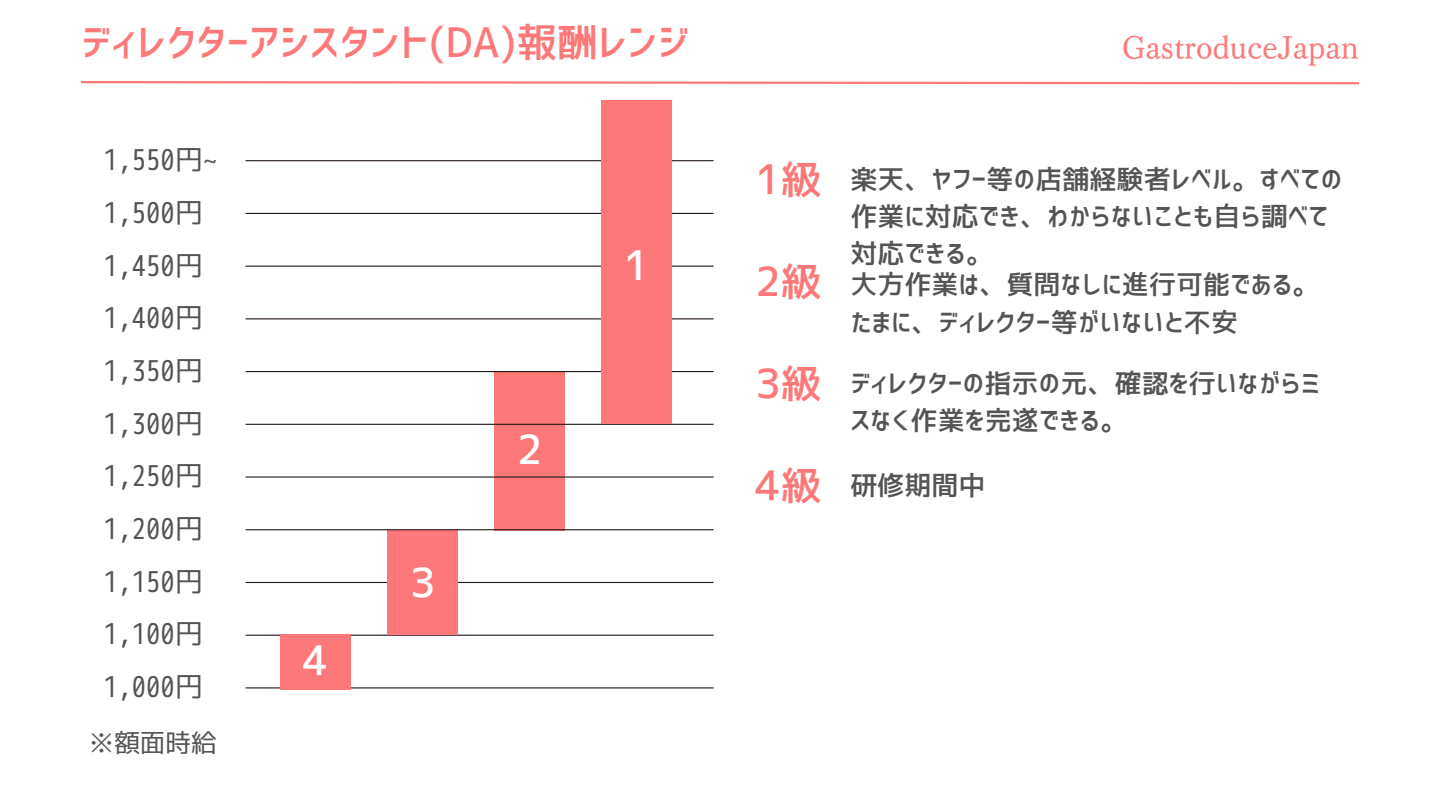
<style>
.page{position:relative;width:1440px;height:810px;background:#fff}
.page>*{position:absolute;margin:0;border:0;box-sizing:border-box;transform-origin:0 0}
.t1{font:40.5px "Corporate Logo Medium";color:#fd7979}
.t2{font:40.5px "Corporate Logo Medium";color:#fff}
.t3{font:30px "Canva UD Mincho Pr 6 N M";color:#fd7979}
.t4{font:28.5px "mplus 1 m regular";color:#545454}
.t5{font:27px/37.2px "Corporate Logo Medium";color:#545454}
.t6{font:25.5px "mplus 1 m regular";color:#545454}
</style>
<div class="page">
<hr style="left:246px;top:687px;width:468px;height:1px;background:#231815">
<hr style="left:246px;top:582px;width:468px;height:1px;background:#231815">
<hr style="left:246px;top:635px;width:468px;height:1px;background:#231815">
<div style="left:280px;top:635px;width:71px;height:55px;background:#fd7979"></div>
<div style="left:387px;top:530px;width:71px;height:105px;background:#fd7979"></div>
<div style="left:494px;top:371px;width:71px;height:159px;background:#fd7979"></div>
<svg style="left:81px;top:81px;width:1278px;height:4px"></svg>
<hr style="left:246px;top:160px;width:468px;height:1px;background:#231815">
<hr style="left:246px;top:213px;width:468px;height:1px;background:#231815">
<hr style="left:246px;top:266px;width:468px;height:1px;background:#231815">
<hr style="left:246px;top:318px;width:468px;height:1px;background:#231815">
<hr style="left:246px;top:371px;width:468px;height:1px;background:#231815">
<hr style="left:246px;top:424px;width:468px;height:1px;background:#231815">
<hr style="left:246px;top:476px;width:468px;height:2px;background:#231815">
<hr style="left:246px;top:529px;width:468px;height:1px;background:#231815">
<div style="left:601px;top:100px;width:71px;height:324px;background:#fd7979"></div>
<p class="t1" style="left:81px;top:22px;width:610px">ディレクターアシスタント(DA)報酬レンジ</p>
<p class="t4" style="left:103px;top:140px;width:116px">1,550円~</p>
<p class="t4" style="left:103px;top:192px;width:101px">1,500円</p>
<p class="t4" style="left:103px;top:245px;width:101px">1,450円</p>
<p class="t4" style="left:103px;top:298px;width:101px">1,400円</p>
<p class="t4" style="left:103px;top:350px;width:101px">1,350円</p>
<p class="t4" style="left:103px;top:403px;width:101px">1,300円</p>
<p class="t4" style="left:103px;top:456px;width:101px">1,250円</p>
<p class="t4" style="left:103px;top:508px;width:101px">1,200円</p>
<p class="t4" style="left:103px;top:561px;width:101px">1,150円</p>
<p class="t4" style="left:103px;top:614px;width:101px">1,100円</p>
<p class="t4" style="left:103px;top:666px;width:101px">1,000円</p>
<p class="t6" style="left:89px;top:725px;width:129px">※額面時給</p>
<p class="t2" style="left:303px;top:640px;width:27px">4</p>
<p class="t2" style="left:410px;top:562px;width:27px">3</p>
<p class="t2" style="left:517px;top:429px;width:27px">2</p>
<p class="t2" style="left:624px;top:245px;width:27px">1</p>
<p class="t3" style="left:1122px;top:33px;width:238px">GastroduceJapan</p>
<p class="t1" style="left:755px;top:159px;width:68px">1級</p>
<p class="t5" style="left:850px;top:160px;width:493px">楽天、ヤフー等の店舗経験者レベル。すべての作業に対応でき、わからないことも自ら調べて対応できる。</p>
<p class="t1" style="left:755px;top:261px;width:68px">2級</p>
<p class="t5" style="left:850px;top:266px;width:471px">大方作業は、質問なしに進行可能である。</p>
<p class="t5" style="left:850px;top:303px;width:389px">たまに、ディレクター等がいないと不安</p>
<p class="t1" style="left:755px;top:363px;width:68px">3級</p>
<p class="t5" style="left:850px;top:364px;width:471px">ディレクターの指示の元、確認を行いながらミスなく作業を完遂できる。</p>
<p class="t1" style="left:755px;top:465px;width:68px">4級</p>
<p class="t5" style="left:850px;top:466px;width:137px">研修期間中</p>
</div>
